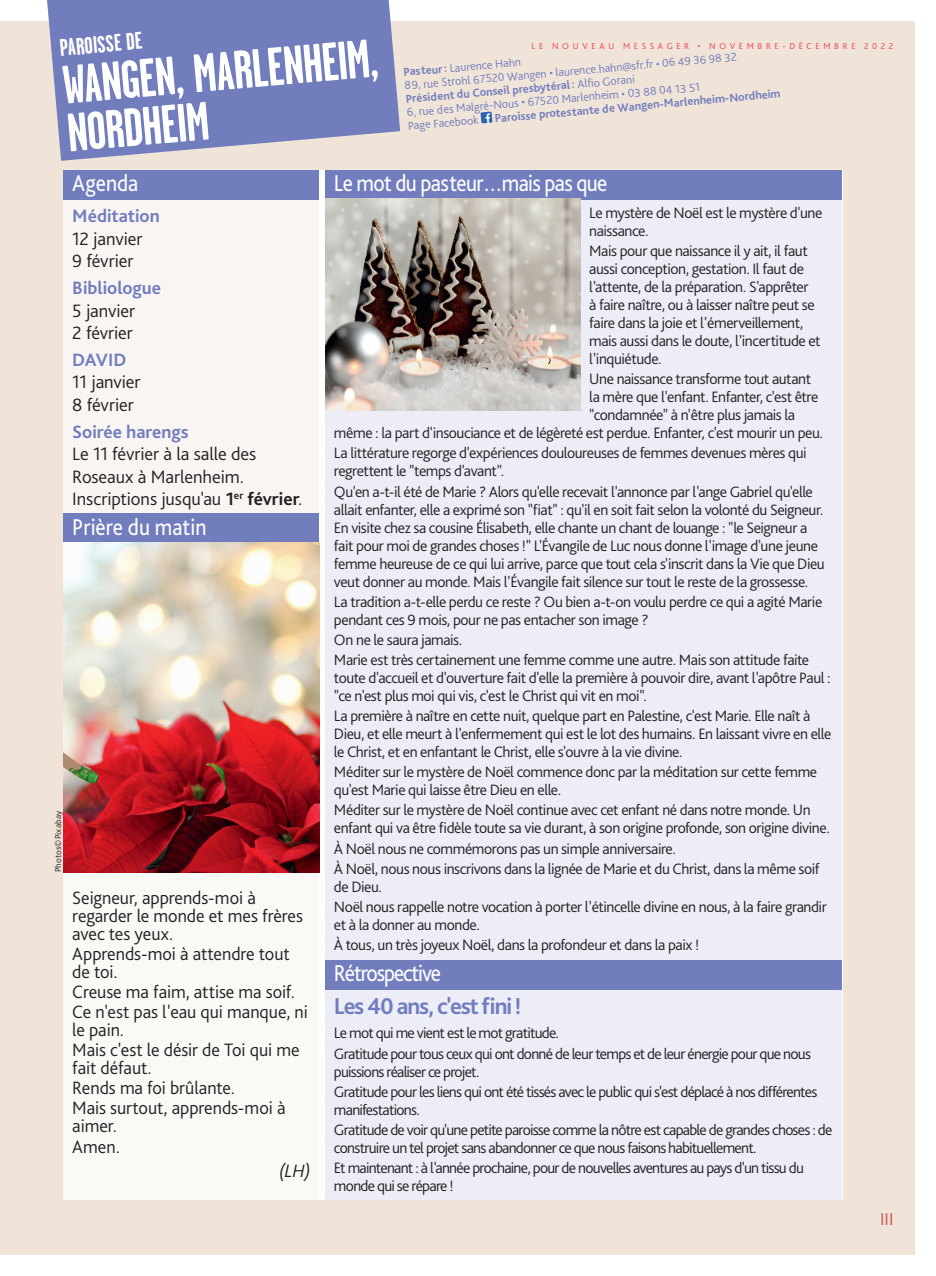
<style>
.page{position:relative;width:936px;height:1276px;background:#fff}
.page>*{position:absolute;margin:0;border:0;box-sizing:border-box;transform-origin:0 0}
.t1{font:700 54px/48px "Garage Gothic";color:#fff}
.t2{font:24px "Bliss Pro";letter-spacing:-.03em;color:#fff;scale:.9 1}
.t3{font:700 24px "Bliss Pro";letter-spacing:-.05em;color:#717dbd}
.t4{font:24px "Bliss Pro";color:#fff;scale:.9 1}
.t5{font:24px "Bliss Pro";letter-spacing:-.05em;color:#fff;scale:.9 1}
.t6{font:700 24px "Garage Gothic";color:#fff}
.t7{font:300 18.75px/22.5px "Bliss Pro";letter-spacing:-.005em;color:#231f20}
.t8{font:700 18.75px "Bliss Pro";color:#717dbd}
.t9{font:italic 300 18.75px "Bliss Pro";color:#231f20}
.t10{font:300 18px "Bliss Pro";color:#c74f4d}
.t11{font:300 15.75px/18px "Bliss Pro";letter-spacing:-.03em;color:#231f20}
.t12{font:300 15.75px/20.1px "Bliss Pro";letter-spacing:-.05em;color:#231f20}
.t13{font:300 12px/13.5px "Bliss Pro";color:#717dbd}
.t14{font:700 12px "Bliss Pro";color:#717dbd}
.t15{font:300 9px "Bliss Pro";letter-spacing:.41em;color:#ee3d49}
.t16{font:300 9px "Bliss Pro";letter-spacing:.015em;color:#231f20}
.s1{font-weight:700}
</style>
<div class="page">
<div style="left:0;top:21px;width:914px;height:1233px;background:#f0e3d8"></div>
<svg style="left:480px;top:112px;width:12px;height:11px"></svg>
<svg style="left:47px;top:0;width:353px;height:161px;background:#8089c0"></svg>
<div style="left:64px;top:170px;width:255px;height:344px;background:#f9f5f2"></div>
<div style="left:64px;top:170px;width:255px;height:29px;background:#717dbd"></div>
<div style="left:64px;top:514px;width:255px;height:685px;background:#fbf9f6"></div>
<div style="left:64px;top:514px;width:255px;height:29px;background:#717dbd"></div>
<div style="left:325px;top:170px;width:517px;height:790px;background:#ecedf6"></div>
<div style="left:325px;top:170px;width:517px;height:29px;background:#717dbd"></div>
<div style="left:325px;top:960px;width:517px;height:239px;background:#ecedf6"></div>
<div style="left:325px;top:960px;width:517px;height:29px;background:#717dbd"></div>
<img style="left:325px;top:199px;width:255px;height:211px">
<img style="left:64px;top:543px;width:255px;height:329px">
<h2 class="t6" style="left:59px;top:35px;width:84px;rotate:-5deg">PAROISSE DE</h2>
<h1 class="t1" style="left:61px;top:62px;width:317px;rotate:-5deg">WANGEN, MARLENHEIM,<br>NORDHEIM</h1>
<h2 class="t2" style="left:72px;top:168px;width:75px">Agenda</h2>
<p class="t8" style="left:72px;top:204px;width:89px">Méditation</p>
<p class="t7" style="left:72px;top:227px;width:72px">12 janvier<br>9 février</p>
<p class="t8" style="left:72px;top:276px;width:90px">Bibliologue</p>
<p class="t7" style="left:72px;top:299px;width:64px">5 janvier<br>2 février</p>
<p class="t8" style="left:72px;top:348px;width:56px">DAVID</p>
<p class="t7" style="left:72px;top:370px;width:70px">11 janvier<br>8 février</p>
<p class="t8" style="left:72px;top:420px;width:118px">Soirée harengs</p>
<p class="t7" style="left:72px;top:442px;width:231px">Le 11 février à la salle des<br>Roseaux à Marlenheim.<br>Inscriptions jusqu'au <span class="s1">1</span><sup>er</sup> <span class="s1">février</span>.</p>
<h2 class="t4" style="left:72px;top:512px;width:151px">Prière du matin</h2>
<p class="t15" style="left:531px;top:40px;width:363px">LE NOUVEAU MESSAGER • NOVEMBRE-DÉCEMBRE 2022</p>
<p class="t13" style="left:403px;top:65px;width:335px;rotate:-5deg"><span class="s1">Pasteur:</span> Laurence Hahn<br>89, rue Strohl 67520 Wangen • laurence.hahn@sfr.fr • 06 49 36 98 32<br><span class="s1">Président du Conseil presbytéral:</span> Alfi o Gorani<br>6, rue des Malgré-Nous • 67520 Marlenheim • 03 88 04 13 51<br>Page Facebook</p>
<p class="t14" style="left:494px;top:111px;width:288px;rotate:-5deg">Paroisse protestante de Wangen-Marlenheim-Nordheim</p>
<h2 class="t2" style="left:334px;top:168px;width:305px">Le mot du pasteur…mais pas que</h2>
<p class="t11" style="left:589px;top:203px;width:235px">Le mystère de Noël est le mystère d'une naissance.</p>
<p class="t11" style="left:589px;top:241px;width:233px">Mais pour que naissance il y ait, il faut aussi conception, gestation. Il faut de l'attente, de la préparation. S'apprêter<br>à faire naître, ou à laisser naître peut se faire dans la joie et l'émerveillement, mais aussi dans le doute, l'incertitude et l'inquiétude.</p>
<p class="t11" style="left:589px;top:369px;width:223px">Une naissance transforme tout autant</p>
<p class="t11" style="left:589px;top:387px;width:231px">la mère que l'enfant. Enfanter, c'est être</p>
<p class="t11" style="left:589px;top:405px;width:207px">"condamnée" à n'être plus jamais la</p>
<p class="t11" style="left:334px;top:423px;width:490px">même : la part d'insouciance et de légèreté est perdue. Enfanter, c'est mourir un peu.</p>
<p class="t11" style="left:334px;top:444px;width:474px">La littérature regorge d'expériences douloureuses de femmes devenues mères qui regrettent le "temps d'avant".</p>
<p class="t11" style="left:334px;top:482px;width:492px">Qu'en a-t-il été de Marie ? Alors qu'elle recevait l'annonce par l'ange Gabriel qu'elle allait enfanter, elle a exprimé son "fiat" : qu'il en soit fait selon la volonté du Seigneur.<br>En visite chez sa cousine Élisabeth, elle chante un chant de louange : "le Seigneur a fait pour moi de grandes choses !" L'Évangile de Luc nous donne l'image d'une jeune femme heureuse de ce qui lui arrive, parce que tout cela s'inscrit dans la Vie que Dieu veut donner au monde. Mais l'Évangile fait silence sur tout le reste de la grossesse.</p>
<p class="t11" style="left:334px;top:592px;width:490px">La tradition a-t-elle perdu ce reste ? Ou bien a-t-on voulu perdre ce qui a agité Marie pendant ces 9 mois, pour ne pas entacher son image ?</p>
<p class="t11" style="left:334px;top:629px;width:477px;line-height:20.1px">On ne le saura jamais.<br>Marie est très certainement une femme comme une autre. Mais son attitude faite</p>
<p class="t11" style="left:334px;top:668px;width:498px">toute d'accueil et d'ouverture fait d'elle la première à pouvoir dire, avant l'apôtre Paul : "ce n'est plus moi qui vis, c'est le Christ qui vit en moi".</p>
<p class="t11" style="left:334px;top:706px;width:499px">La première à naître en cette nuit, quelque part en Palestine, c'est Marie. Elle naît à<br>Dieu, et elle meurt à l'enfermement qui est le lot des humains. En laissant vivre en elle le Christ, et en enfantant le Christ, elle s'ouvre à la vie divine.</p>
<p class="t11" style="left:334px;top:762px;width:484px">Méditer sur le mystère de Noël commence donc par la méditation sur cette femme qu'est Marie qui laisse être Dieu en elle.</p>
<p class="t11" style="left:334px;top:801px;width:497px">Méditer sur le mystère de Noël continue avec cet enfant né dans notre monde. Un enfant qui va être fidèle toute sa vie durant, à son origine profonde, son origine divine.</p>
<p class="t11" style="left:334px;top:838px;width:487px;line-height:20.1px">À Noël nous ne commémorons pas un simple anniversaire.<br>À Noël, nous nous inscrivons dans la lignée de Marie et du Christ, dans la même soif</p>
<p class="t11" style="left:334px;top:876px;width:494px;line-height:20.1px">de Dieu.<br>Noël nous rappelle notre vocation à porter l'étincelle divine en nous, à la faire grandir</p>
<p class="t11" style="left:334px;top:914px;width:367px;line-height:20.1px">et à la donner au monde.<br>À tous, un très joyeux Noël, dans la profondeur et dans la paix !</p>
<h2 class="t5" style="left:334px;top:958px;width:120px">Rétrospective</h2>
<h2 class="t3" style="left:334px;top:991px;width:189px">Les 40 ans, c'est fini !</h2>
<p class="t12" style="left:334px;top:1022px;width:478px">Le mot qui me vient est le mot gratitude.<br>Gratitude pour tous ceux qui ont donné de leur temps et de leur énergie pour que nous</p>
<p class="t12" style="left:334px;top:1061px;width:485px">puissions réaliser ce projet.<br>Gratitude pour les liens qui ont été tissés avec le public qui s'est déplacé à nos différentes</p>
<p class="t11" style="left:334px;top:1099px;width:500px;line-height:20.1px">manifestations.<br>Gratitude de voir qu'une petite paroisse comme la nôtre est capable de grandes choses : de</p>
<p class="t12" style="left:334px;top:1137px;width:471px">construire un tel projet sans abandonner ce que nous faisons habituellement.<br>Et maintenant : à l'année prochaine, pour de nouvelles aventures au pays d'un tissu du</p>
<p class="t11" style="left:334px;top:1176px;width:121px">monde qui se répare !</p>
<p class="t16" style="left:53px;top:872px;width:63px;rotate:-90deg">Photos©Pixabay</p>
<p class="t7" style="left:72px;top:888px;width:232px;line-height:18px">Seigneur, apprends-moi à regarder le monde et mes frères avec tes yeux.</p>
<p class="t7" style="left:72px;top:944px;width:219px;line-height:18px">Apprends-moi à attendre tout de toi.</p>
<p class="t7" style="left:72px;top:981px;width:237px;line-height:20.1px">Creuse ma faim, attise ma soif.<br>Ce n'est pas l'eau qui manque, ni</p>
<p class="t7" style="left:72px;top:1019px;width:229px;line-height:20.1px">le pain.<br>Mais c'est le désir de Toi qui me</p>
<p class="t7" style="left:72px;top:1057px;width:215px;line-height:20.1px">fait défaut.<br>Rends ma foi brûlante.<br>Mais surtout, apprends-moi à</p>
<p class="t7" style="left:72px;top:1115px;width:49px;line-height:20.1px">aimer.<br>Amen.</p>
<p class="t9" style="left:279px;top:1159px;width:33px">(LH)</p>
<p class="t10" style="left:880px;top:1207px;width:15px">III</p>
</div>
